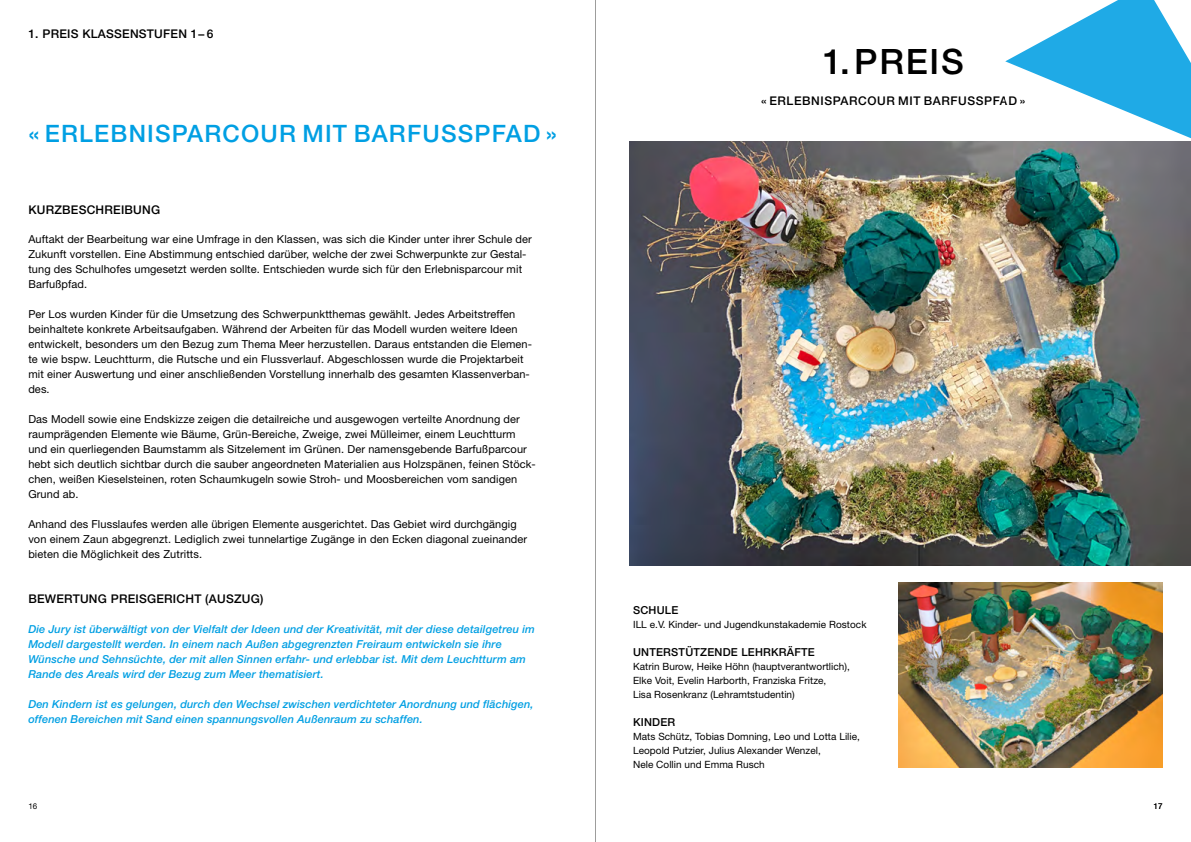
<style>
.page{position:relative;width:1191px;height:842px;background:#fff}
.page>*{position:absolute;margin:0;border:0;box-sizing:border-box;transform-origin:0 0}
.t1{font:500 35px "Helvetica Neue";letter-spacing:.05em;color:#000}
.t2{font:500 24px "Helvetica Neue";letter-spacing:.05em;color:#009fe3}
.t3{font:500 12px "Helvetica Neue";letter-spacing:.02em;color:#000}
.t4{font:500 12px "Helvetica Neue";letter-spacing:.05em;color:#000}
.t5{font:11px/15px "Helvetica Neue";letter-spacing:.01em;color:#000}
.t6{font:italic 500 11px/15px "Helvetica Neue";letter-spacing:.01em;color:#009fe3}
.t7{font:500 11px "Helvetica Neue";letter-spacing:.02em;color:#000}
.t8{font:10px/14px "Helvetica Neue";letter-spacing:.005em;color:#000}
.t9{font:8px "Helvetica Neue";color:#000}
</style>
<div class="page">
<img style="left:899px;top:583px;width:263px;height:184px">
<img style="left:629px;top:142px;width:562px;height:423px">
<svg style="left:1005px;top:0;width:186px;height:162px"></svg>
<hr style="left:595px;top:0;width:1px;height:842px;background:#9d9d9c">
<p class="t3" style="left:28px;top:26px;width:187px">1. PREIS KLASSENSTUFEN 1− 6</p>
<h2 class="t2" style="left:28px;top:119px;width:530px">« ERLEBNISPARCOUR MIT BARFUSSPFAD »</h2>
<p class="t3" style="left:28px;top:202px;width:133px">KURZBESCHREIBUNG</p>
<p class="t5" style="left:28px;top:231px;width:505px">Auftakt der Bearbeitung war eine Umfrage in den Klassen, was sich die Kinder unter ihrer Schule der Zukunft vorstellen. Eine Abstimmung entschied darüber, welche der zwei Schwerpunkte zur Gestal&shy;tung des Schulhofes umgesetzt werden sollte. Entschieden wurde sich für den Erlebnisparcour mit Barfußpfad.</p>
<p class="t5" style="left:28px;top:306px;width:505px">Per Los wurden Kinder für die Umsetzung des Schwerpunktthemas gewählt. Jedes Arbeitstreffen beinhaltete konkrete Arbeitsaufgaben. Während der Arbeiten für das Modell wurden weitere Ideen entwickelt, besonders um den Bezug zum Thema Meer herzustellen. Daraus entstanden die Elemen&shy;te wie bspw. Leuchtturm, die Rutsche und ein Flussverlauf. Abgeschlossen wurde die Projektarbeit mit einer Auswertung und einer anschließenden Vorstellung innerhalb des gesamten Klassenverban&shy;des.</p>
<p class="t5" style="left:28px;top:411px;width:509px">Das Modell sowie eine Endskizze zeigen die detailreiche und ausgewogen verteilte Anordnung der raumprägenden Elemente wie Bäume, Grün-Bereiche, Zweige, zwei Mülleimer, einem Leuchtturm und ein querliegenden Baumstamm als Sitzelement im Grünen. Der namensgebende Barfußparcour hebt sich deutlich sichtbar durch die sauber angeordneten Materialien aus Holzspänen, feinen Stöck&shy;chen, weißen Kieselsteinen, roten Schaumkugeln sowie Stroh- und Moosbereichen vom sandigen Grund ab.</p>
<p class="t5" style="left:28px;top:516px;width:500px">Anhand des Flusslaufes werden alle übrigen Elemente ausgerichtet. Das Gebiet wird durchgängig von einem Zaun abgegrenzt. Lediglich zwei tunnelartige Zugänge in den Ecken diagonal zueinander bieten die Möglichkeit des Zutritts.</p>
<p class="t3" style="left:28px;top:591px;width:237px">BEWERTUNG PREISGERICHT (AUSZUG)</p>
<p class="t6" style="left:28px;top:621px;width:508px">Die Jury ist überwältigt von der Vielfalt der Ideen und der Kreativität, mit der diese detailgetreu im Modell dargestellt werden. In einem nach Außen abgegrenzten Freiraum entwickeln sie ihre Wünsche und Sehnsüchte, der mit allen Sinnen erfahr- und erlebbar ist. Mit dem Leuchtturm am Rande des Areals wird der Bezug zum Meer thematisiert.</p>
<p class="t6" style="left:28px;top:696px;width:507px">Den Kindern ist es gelungen, durch den Wechsel zwischen verdichteter Anordnung und flächigen, offenen Bereichen mit Sand einen spannungsvollen Außenraum zu schaffen.</p>
<p class="t9" style="left:28px;top:801px;width:11px">16</p>
<h1 class="t1" style="left:822px;top:40px;width:142px">1.PREIS</h1>
<p class="t4" style="left:761px;top:93px;width:266px">« ERLEBNISPARCOUR MIT BARFUSSPFAD »</p>
<p class="t7" style="left:633px;top:603px;width:47px">SCHULE</p>
<p class="t8" style="left:633px;top:617px;width:235px">ILL e.V. Kinder- und Jugendkunstakademie Rostock</p>
<p class="t7" style="left:633px;top:645px;width:183px">UNTERSTÜTZENDE LEHRKRÄFTE</p>
<p class="t8" style="left:633px;top:659px;width:218px">Katrin Burow, Heike Höhn (hauptverantwortlich),<br>Elke Voit, Evelin Harborth, Franziska Fritze,<br>Lisa Rosenkranz (Lehramtstudentin)</p>
<p class="t7" style="left:633px;top:715px;width:44px">KINDER</p>
<p class="t8" style="left:633px;top:729px;width:228px">Mats Schütz, Tobias Domning, Leo und Lotta Lilie,<br>Leopold Putzier, Julius Alexander Wenzel,<br>Nele Collin und Emma Rusch</p>
<p class="t9" style="left:1153px;top:801px;width:11px">17</p>
</div>
